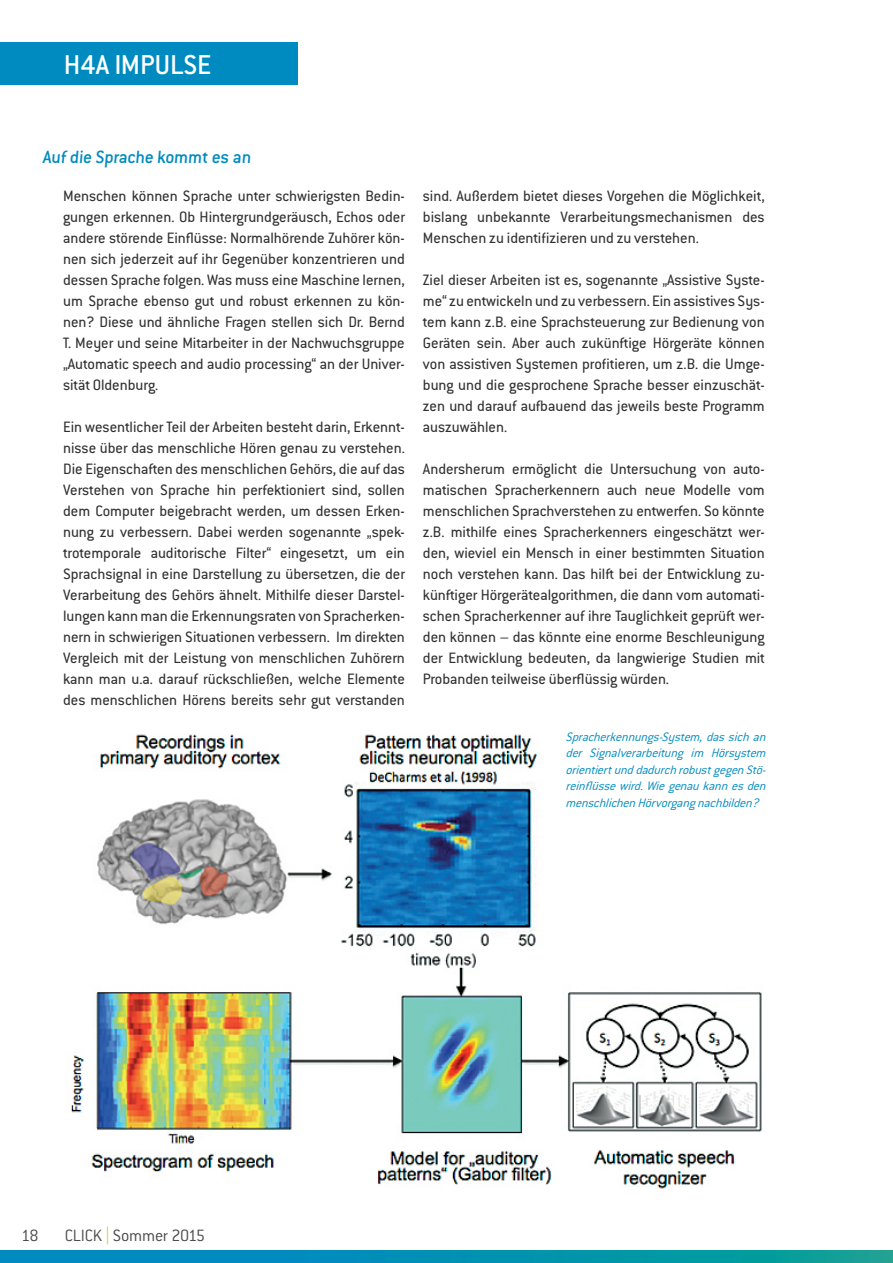
<style>
.page{position:relative;width:893px;height:1263px;background:#fff}
.page>*{position:absolute;margin:0;border:0;box-sizing:border-box;transform-origin:0 0}
.Rubriktitel_weiß{font:500 30px "Conduit ITC Pro";color:#fff}
.Rauschen{font:500 19.5px "Conduit ITC Pro";color:#008bc0}
.t1{font:300 18px "Conduit ITC Pro";letter-spacing:-.02em;color:#4b4c4d}
.Fließ{font:16.5px/21px "Conduit ITC Pro";color:#312f30;text-align:justify}
.Bildlegende{font:italic 300 13.5px/16.5px "Conduit ITC Pro";color:#008bc0;text-align:justify}
.s1{color:#bdcf29}
</style>
<div class="page">
<svg style="left:0;top:1250px;width:893px;height:13px;background:#0292b0"></svg>
<div style="left:0;top:43px;width:298px;height:42px;background:#008bc0"></div>
<img style="left:70px;top:734px;width:692px;height:455px">
<p class="Rubriktitel_weiß" style="left:64px;top:48px;width:149px">H4A IMPULSE</p>
<p class="Rauschen" style="left:43px;top:145px;width:212px">Auf die Sprache kommt es an</p>
<p class="Fließ" style="left:63px;top:185px;width:343px">Menschen können Sprache unter schwierigsten Bedin&shy;gungen erkennen. Ob Hintergrundgeräusch, Echos oder andere störende Einflüsse: Normalhörende Zuhörer kön&shy;nen sich jederzeit auf ihr Gegenüber konzentrieren und dessen Sprache folgen. Was muss eine Maschine lernen, um Sprache ebenso gut und robust erkennen zu kön&shy;nen? Diese und ähnliche Fragen stellen sich Dr. Bernd T. Meyer und seine Mitarbeiter in der Nachwuchsgruppe „Automatic speech and audio processing“ an der Univer&shy;sität Oldenburg.</p>
<p class="Fließ" style="left:63px;top:416px;width:343px">Ein wesentlicher Teil der Arbeiten besteht darin, Erkennt&shy;nisse über das menschliche Hören genau zu verstehen.<br>Die Eigenschaften des menschlichen Gehörs, die auf das Verstehen von Sprache hin perfektioniert sind, sollen dem Computer beigebracht werden, um dessen Erken&shy;nung zu verbessern. Dabei werden sogenannte „spek&shy;trotemporale auditorische Filter“ eingesetzt, um ein Sprachsignal in eine Darstellung zu übersetzen, die der Verarbeitung des Gehörs ähnelt. Mithilfe dieser Darstel&shy;lungen kann man die Erkennungsraten von Spracherken&shy;nern in schwierigen Situationen verbessern. Im direkten Vergleich mit der Leistung von menschlichen Zuhörern kann man u.a. darauf rückschließen, welche Elemente des menschlichen Hörens bereits sehr gut verstanden</p>
<p class="Fließ" style="left:423px;top:185px;width:343px">sind. Außerdem bietet dieses Vorgehen die Möglichkeit, bislang unbekannte Verarbeitungsmechanismen des Menschen zu identifizieren und zu verstehen.</p>
<p class="Fließ" style="left:423px;top:269px;width:343px">Ziel dieser Arbeiten ist es, sogenannte „Assistive Syste&shy;me“ zu entwickeln und zu verbessern. Ein assistives Sys&shy;tem kann z.B. eine Sprachsteuerung zur Bedienung von Geräten sein. Aber auch zukünftige Hörgeräte können von assistiven Systemen profitieren, um z.B. die Umge&shy;bung und die gesprochene Sprache besser einzuschät&shy;zen und darauf aufbauend das jeweils beste Programm auszuwählen.</p>
<p class="Fließ" style="left:423px;top:458px;width:343px">Andersherum ermöglicht die Untersuchung von auto&shy;matischen Spracherkennern auch neue Modelle vom menschlichen Sprachverstehen zu entwerfen. So könnte z.B. mithilfe eines Spracherkenners eingeschätzt wer&shy;den, wieviel ein Mensch in einer bestimmten Situation noch verstehen kann. Das hilft bei der Entwicklung zu&shy;künftiger Hörgerätealgorithmen, die dann vom automati&shy;schen Spracherkenner auf ihre Tauglichkeit geprüft wer&shy;den können – das könnte eine enorme Beschleunigung der Entwicklung bedeuten, da langwierige Studien mit Probanden teilweise überflüssig würden.</p>
<p class="Bildlegende" style="left:566px;top:728px;width:205px">Spracherkennungs-System,dassichan der Signalverarbeitung im Hörsystem orientiertunddadurchrobustgegenStö&shy;reinflüssewird.Wiegenaukannesden menschlichenHörvorgangnachbilden?</p>
<p class="t1" style="left:21px;top:1225px;width:19px">18</p>
<p class="t1" style="left:65px;top:1225px;width:142px">CLICK <span class="s1">|</span> Sommer 2015</p>
</div>
